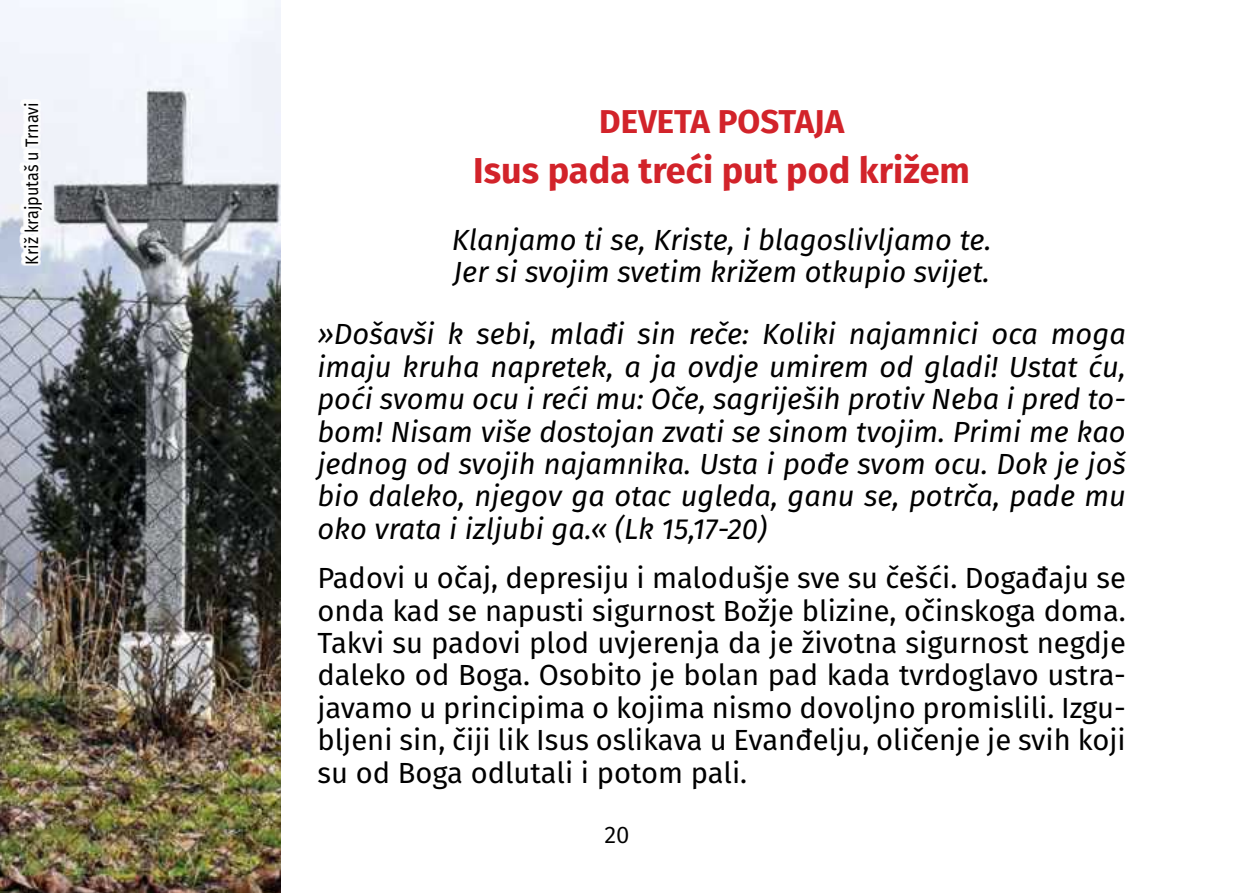
<style>
.page{position:relative;width:1234px;height:893px;background:#fff}
.page>*{position:absolute;margin:0;border:0;box-sizing:border-box;transform-origin:0 0}
.t1{font:700 36px "Fira Sans";color:#d2232a}
.t2{font:700 33px "Fira Sans";color:#d2232a}
.t3{font:italic 29.1px/32.4px "Fira Sans";color:#000}
.t4{font:29.1px/32.4px "Fira Sans";color:#000;text-align:justify}
.t5{font:24px "Fira Sans";color:#000}
.t6{font:18px "Fira Sans";color:#000;scale:.9 1}
</style>
<div class="page">
<img style="left:0;top:0;width:281px;height:893px">
<svg style="left:19px;top:99px;width:26px;height:168px"></svg>
<p class="t6" style="left:18px;top:265px;width:182px;rotate:-90deg">Križ krajputaš u Trnavi</p>
<p class="t2" style="left:599px;top:94px;width:246px">DEVETA POSTAJA</p>
<p class="t1" style="left:473px;top:141px;width:498px">Isus pada treći put pod križem</p>
<p class="t3" style="left:452px;top:223px;width:541px">Klanjamo ti se, Kriste, i blagoslivljamo te.<br>Jer si svojim svetim križem otkupio svijet.</p>
<p class="t3" style="left:317px;top:317px;width:809px;text-align:justify">»Došavši k sebi, mlađi sin reče: Koliki najamnici oca moga imaju kruha napretek, a ja ovdje umirem od gladi! Ustat ću, poći svomu ocu i reći mu: Oče, sagriješih protiv Neba i pred to&shy;bom! Nisam više dostojan zvati se sinom tvojim. Primi me kao jednog od svojih najamnika. Usta i pođe svom ocu. Dok je još bio daleko, njegov ga otac ugleda, ganu se, potrča, pade mu oko vrata i izljubi ga.« (Lk 15,17-20)</p>
<p class="t4" style="left:317px;top:561px;width:809px">Padovi u očaj, depresiju i malodušje sve su češći. Događaju se onda kad se napusti sigurnost Božje blizine, očinskoga doma.<br>Takvi su padovi plod uvjerenja da je životna sigurnost negdje daleko od Boga. Osobito je bolan pad kada tvrdoglavo ustra&shy;javamo u principima o kojima nismo dovoljno promislili. Izgu&shy;bljeni sin, čiji lik Isus oslikava u Evanđelju, oličenje je svih koji su od Boga odlutali i potom pali.</p>
<p class="t5" style="left:604px;top:817px;width:27px">20</p>
</div>
